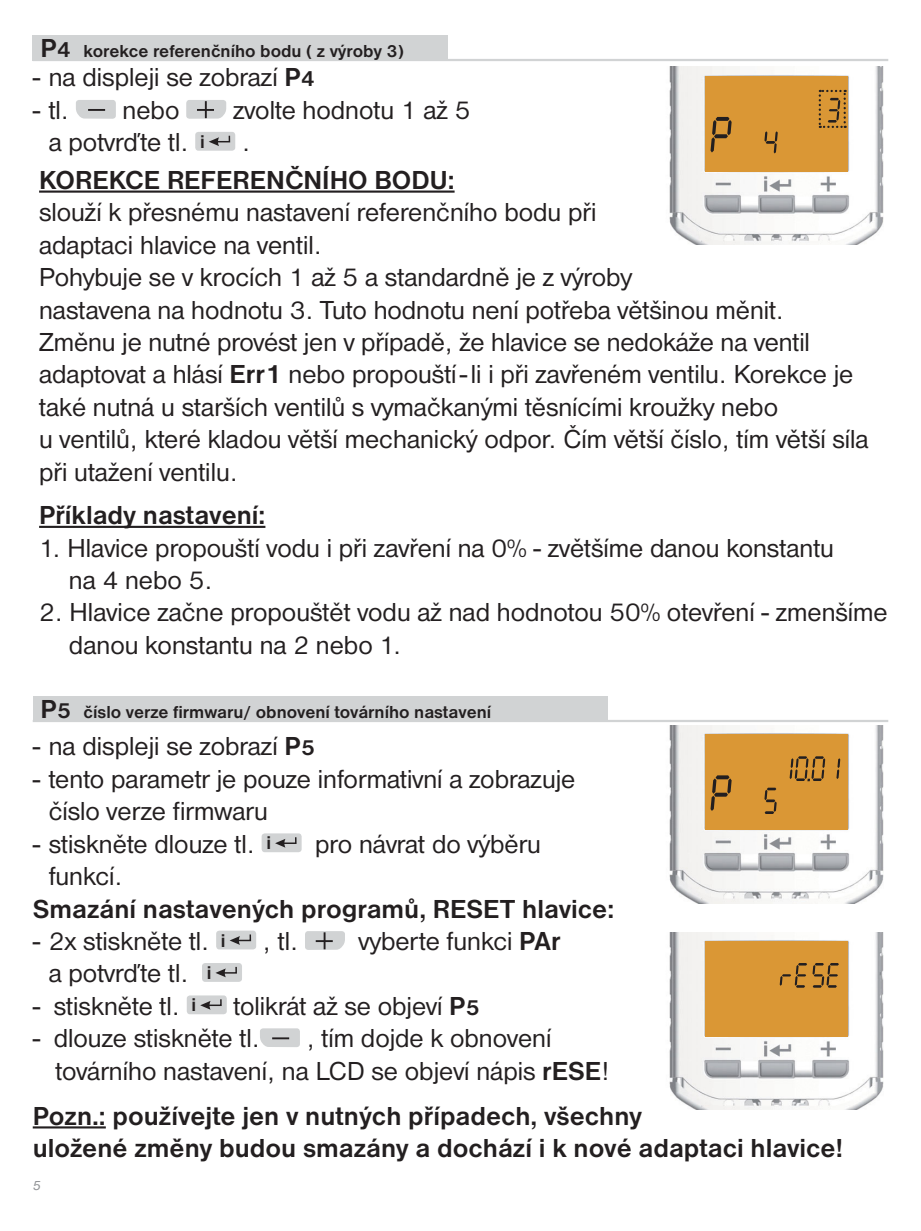
<style>
.page{position:relative;width:921px;height:1231px;background:#fff}
.page>*{position:absolute;margin:0;border:0;box-sizing:border-box;transform-origin:0 0}
.t1{font:27px/32.4px "Nimbus Sans DOT";color:#231f20}
.t2{font:700 27px/32.4px "Nimbus Sans DOT";color:#231f20}
.t3{font:700 18px "Nimbus Sans DOT";color:#231f20}
.t4{font:italic 13.5px "Nimbus Sans DOT";color:#939598}
.s1{font-size:27px}
.s2{font-size:22.5px}
.s3{font-weight:700}
.s4{font-weight:700;font-size:22.5px}
.s5{font-weight:700;font-size:19.12px}
</style>
<div class="page">
<hr style="left:33px;top:59px;width:854px;height:2px;background:#d1d3d4">
<div style="left:33px;top:36px;width:414px;height:25px;background:#d1d3d4"></div>
<svg style="left:76px;top:100px;width:40px;height:19px"></svg>
<svg style="left:186px;top:100px;width:40px;height:19px"></svg>
<div style="left:195px;top:132px;width:40px;height:19px;background:#d1d3d4;border-radius:3px"></div>
<svg style="left:209px;top:135px;width:21px;height:11px"></svg>
<hr style="left:39px;top:190px;width:415px;height:3px;background:#231f20">
<hr style="left:39px;top:526px;width:226px;height:2px;background:#231f20">
<hr style="left:33px;top:720px;width:854px;height:2px;background:#d1d3d4">
<div style="left:33px;top:696px;width:574px;height:26px;background:#d1d3d4"></div>
<hr style="left:33px;top:1126px;width:73px;height:2px;background:#231f20">
<div style="left:261px;top:833px;width:40px;height:19px;background:#d1d3d4;border-radius:3px"></div>
<svg style="left:275px;top:837px;width:22px;height:10px"></svg>
<div style="left:216px;top:930px;width:40px;height:19px;background:#d1d3d4;border-radius:3px"></div>
<svg style="left:229px;top:934px;width:22px;height:11px"></svg>
<svg style="left:305px;top:931px;width:40px;height:19px"></svg>
<div style="left:202px;top:963px;width:40px;height:19px;background:#d1d3d4;border-radius:3px"></div>
<svg style="left:215px;top:966px;width:22px;height:11px"></svg>
<div style="left:187px;top:995px;width:40px;height:19px;background:#d1d3d4;border-radius:3px"></div>
<svg style="left:200px;top:999px;width:22px;height:10px"></svg>
<svg style="left:260px;top:1028px;width:40px;height:19px"></svg>
<img style="left:669px;top:67px;width:215px;height:178px">
<div style="left:704px;top:76px;width:143px;height:95px;background:#da9735"></div>
<svg style="left:710px;top:117px;width:21px;height:35px"></svg>
<svg style="left:764px;top:131px;width:13px;height:22px"></svg>
<img style="left:669px;top:725px;width:215px;height:178px">
<div style="left:704px;top:734px;width:143px;height:95px;background:#da9735"></div>
<svg style="left:836px;top:758px;width:3px;height:21px"></svg>
<svg style="left:710px;top:775px;width:21px;height:36px"></svg>
<svg style="left:764px;top:787px;width:12px;height:27px"></svg>
<svg style="left:789px;top:756px;width:35px;height:25px"></svg>
<img style="left:669px;top:932px;width:215px;height:177px">
<div style="left:704px;top:941px;width:143px;height:95px;background:#da9735"></div>
<svg style="left:779px;top:963px;width:27px;height:24px"></svg>
<svg style="left:812px;top:963px;width:26px;height:24px"></svg>
<svg style="left:818px;top:90px;width:27px;height:38px"></svg>
<p class="t3" style="left:40px;top:44px;width:365px"><span class="s1">P</span><span class="s2">4</span> korekce referenčního bodu ( z výroby 3)</p>
<p class="t1" style="left:33px;top:63px;width:283px">- na displeji se zobrazí <span class="s3">P</span><span class="s4">4</span></p>
<p class="t1" style="left:33px;top:96px;width:38px">- tl.</p>
<p class="t1" style="left:122px;top:96px;width:58px">nebo</p>
<p class="t1" style="left:233px;top:96px;width:239px">zvolte hodnotu 1 až 5</p>
<p class="t1" style="left:49px;top:128px;width:157px">a potvrďte tl. <span class="s5">i</span></p>
<p class="t1" style="left:242px;top:128px;width:10px">.</p>
<p class="t2" style="left:39px;top:164px;width:417px">KOREKCE REFERENČNÍHO BODU:</p>
<p class="t1" style="left:39px;top:198px;width:830px">slouží k přesnému nastavení referenčního bodu při<br>adaptaci hlavice na ventil.<br>Pohybuje se v krocích 1 až 5 a standardně je z výroby<br>nastavena na hodnotu 3. Tuto hodnotu není potřeba většinou měnit.<br>Změnu je nutné provést jen v případě, že hlavice se nedokáže na ventil adaptovat a hlásí <span class="s3">Err1</span> nebo propouští - li i při zavřeném ventilu. Korekce je také nutná u starších ventilů s vymačkanými těsnícími kroužky nebo<br>u ventilů, které kladou větší mechanický odpor. Čím větší číslo, tím větší síla při utažení ventilu.</p>
<p class="t2" style="left:39px;top:499px;width:228px">Příklady nastavení:</p>
<p class="t1" style="left:69px;top:534px;width:766px;text-indent:-30px">1. Hlavice propouští vodu i při zavření na 0% - zvětšíme danou konstantu na 4 nebo 5.</p>
<p class="t1" style="left:69px;top:598px;width:819px;text-indent:-30px">2. Hlavice začne propouštět vodu až nad hodnotou 50% otevření - zmenšíme danou konstantu na 2 nebo 1.</p>
<p class="t3" style="left:40px;top:705px;width:452px"><span class="s1">P</span><span class="s2">5</span> číslo verze firmwaru/ obnovení továrního nastavení</p>
<p class="t1" style="left:33px;top:732px;width:283px">- na displeji se zobrazí <span class="s3">P</span><span class="s4">5</span></p>
<p class="t1" style="left:49px;top:765px;width:528px;text-indent:-16px">- tento parametr je pouze informativní a zobrazuje číslo verze firmwaru</p>
<p class="t1" style="left:33px;top:830px;width:240px">- stiskněte dlouze tl. <span class="s5">i</span></p>
<p class="t1" style="left:315px;top:830px;width:227px">pro návrat do výběru</p>
<p class="t1" style="left:49px;top:862px;width:75px">funkcí.</p>
<p class="t2" style="left:33px;top:893px;width:582px">Smazání nastavených programů, RESET hlavice:</p>
<p class="t1" style="left:33px;top:927px;width:194px">- 2x stiskněte tl. <span class="s5">i</span></p>
<p class="t1" style="left:263px;top:927px;width:37px">, tl.</p>
<p class="t1" style="left:358px;top:927px;width:203px">vyberte funkci <span class="s3">PAr</span></p>
<p class="t1" style="left:49px;top:959px;width:164px">a potvrďte tl. <span class="s5">i</span></p>
<p class="t1" style="left:33px;top:992px;width:165px">- stiskněte tl. <span class="s5">i</span></p>
<p class="t1" style="left:233px;top:992px;width:247px">tolikrát až se objeví <span class="s3">P</span><span class="s4">5</span></p>
<p class="t1" style="left:33px;top:1024px;width:228px">- dlouze stiskněte tl.</p>
<p class="t1" style="left:55px;top:1024px;width:555px;text-indent:251px">, tím dojde k obnovení továrního nastavení, na LCD se objeví nápis <span class="s3">rESE</span>!</p>
<p class="t2" style="left:33px;top:1100px;width:811px">Pozn.: používejte jen v nutných případech, všechny<br>uložené změny budou smazány a dochází i k nové adaptaci hlavice!</p>
<p class="t4" style="left:33px;top:1177px;width:9px">5</p>
</div>
